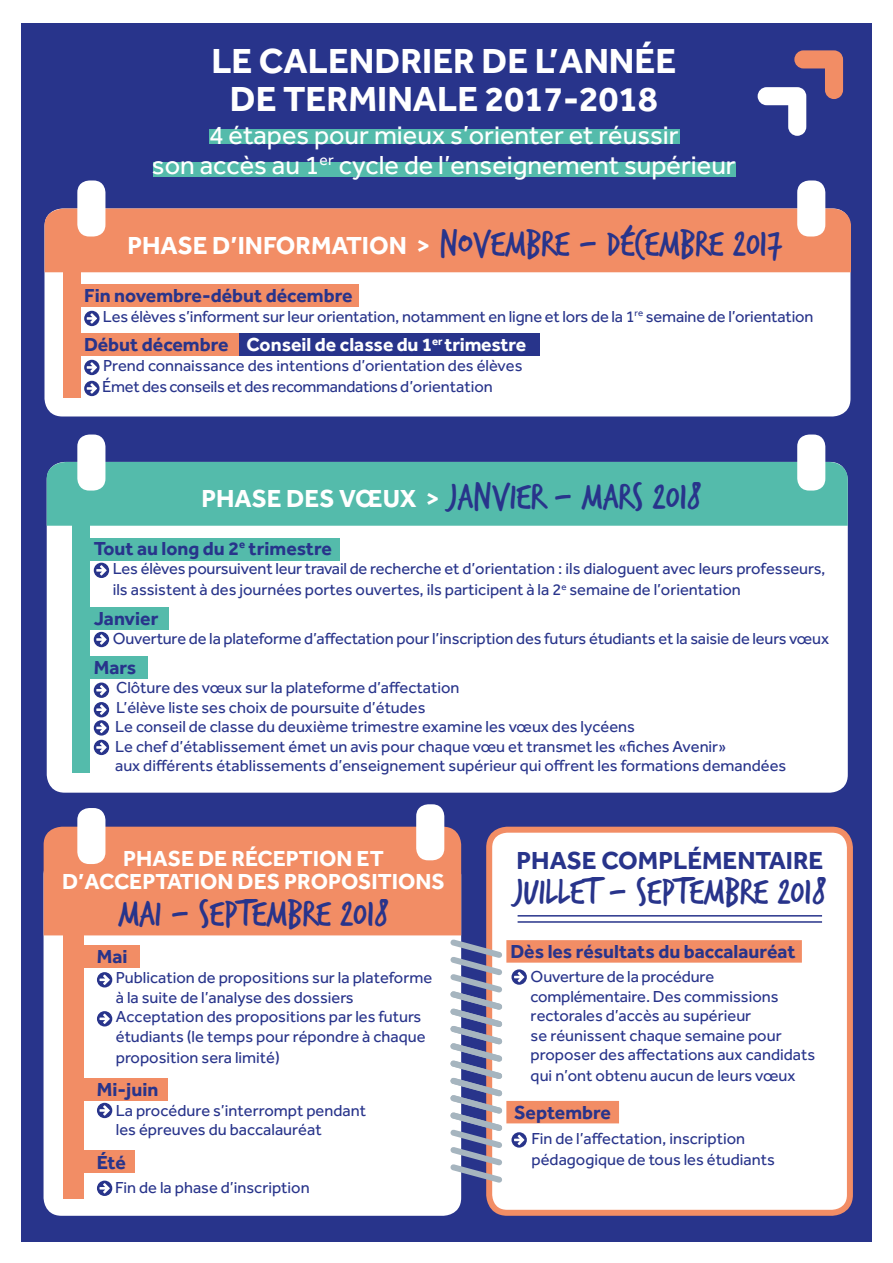
<style>
.page{position:relative;width:893px;height:1263px;background:#fff}
.page>*{position:absolute;margin:0;border:0;box-sizing:border-box;transform-origin:0 0}
.t1{font:39px "Trash Hand";color:#28348b}
.t2{font:700 36px/38.5px "Effra";color:#fff;text-align:center}
.t3{font:27px/30px "Effra";color:#fff;text-align:center}
.t4{font:700 25.5px "Effra";color:#28348b}
.t5{font:700 22.5px/22.5px "Effra";color:#fff;text-align:center}
.t6{font:700 19.5px "Effra";color:#28348b}
.t7{font:700 19.5px "Effra";color:#fff}
.t8{font:16.5px/19.5px "Effra";color:#28348b}
.s1{font-family:"Effra";font-weight:700;font-size:25.5px;color:#fff}
.s2{color:#28348b}
</style>
<div class="page">
<div style="left:21px;top:23px;width:851px;height:1219px;background:#28348b"></div>
<div style="left:44px;top:857px;width:417px;height:359px;background:#fff;border-radius:18px"></div>
<div style="left:44px;top:208px;width:806px;height:208px;background:#fff;border-radius:18px"></div>
<div style="left:489px;top:830px;width:361px;height:383px;background:#fff;border-radius:18px"></div>
<div style="left:486px;top:827px;width:367px;height:389px;border:6px solid #f28d65;border-radius:18px"></div>
<div style="left:47px;top:462px;width:801px;height:331px;background:#fff;border-radius:18px"></div>
<div style="left:47px;top:462px;width:801px;height:64px;background:#54bbab"></div>
<div style="left:45px;top:208px;width:806px;height:64px;background:#f28d65"></div>
<hr style="left:518px;top:915px;width:304px;height:1px;background:#28348b">
<hr style="left:518px;top:921px;width:304px;height:2px;background:#28348b">
<div style="left:210px;top:129px;width:470px;height:14px;background:#54bbab"></div>
<div style="left:154px;top:163px;width:582px;height:14px;background:#54bbab"></div>
<div style="left:506px;top:940px;width:296px;height:23px;background:#f28d65"></div>
<div style="left:506px;top:1101px;width:113px;height:22px;background:#f28d65"></div>
<div style="left:77px;top:180px;width:28px;height:56px;background:#fff;border-radius:12px"></div>
<div style="left:77px;top:434px;width:28px;height:57px;background:#fff;border-radius:12px"></div>
<div style="left:77px;top:808px;width:28px;height:56px;background:#fff;border-radius:12px"></div>
<div style="left:797px;top:180px;width:28px;height:56px;background:#fff;border-radius:12px"></div>
<div style="left:797px;top:434px;width:28px;height:57px;background:#fff;border-radius:12px"></div>
<div style="left:416px;top:804px;width:28px;height:56px;background:#fff;border-radius:12px"></div>
<div style="left:63px;top:254px;width:17px;height:143px;background:#f28d65"></div>
<div style="left:72px;top:496px;width:18px;height:276px;background:#54bbab"></div>
<div style="left:72px;top:285px;width:287px;height:22px;background:#f28d65"></div>
<div style="left:83px;top:538px;width:257px;height:23px;background:#54bbab"></div>
<div style="left:77px;top:656px;width:71px;height:23px;background:#54bbab"></div>
<div style="left:83px;top:607px;width:85px;height:23px;background:#54bbab"></div>
<svg style="left:44px;top:827px;width:483px;height:369px"></svg>
<svg style="left:94px;top:563px;width:15px;height:15px"></svg>
<svg style="left:94px;top:632px;width:15px;height:15px"></svg>
<svg style="left:94px;top:682px;width:15px;height:73px"></svg>
<svg style="left:758px;top:50px;width:85px;height:86px"></svg>
<div style="left:239px;top:334px;width:301px;height:22px;background:#28348b"></div>
<div style="left:69px;top:334px;width:170px;height:22px;background:#f28d65"></div>
<svg style="left:84px;top:311px;width:16px;height:15px"></svg>
<svg style="left:84px;top:360px;width:16px;height:15px"></svg>
<svg style="left:84px;top:381px;width:16px;height:15px"></svg>
<h2 class="t2" style="left:211px;top:41px;width:466px">LE CALENDRIER DE L’ANNÉE<br>DE TERMINALE 2017-2018</h2>
<h3 class="t3" style="left:152px;top:119px;width:585px">4 étapes pour mieux s’orienter et réussir<br>son accès au 1<sup>er</sup> cycle de l’enseignement supérieur</h3>
<h1 class="t1" style="left:127px;top:225px;width:656px"><span class="s1">PHASE D’INFORMATION &gt;</span> NOVEMBRE - DÉCEMBRE 2017</h1>
<p class="t6" style="left:84px;top:284px;width:270px">Fin novembre-début décembre</p>
<p class="t8" style="left:103px;top:306px;width:712px">Les élèves s’informent sur leur orientation, notamment en ligne et lors de la 1<sup>re</sup> semaine de l’orientation</p>
<p class="t7" style="left:84px;top:333px;width:444px"><span class="s2">Début décembre</span> Conseil de classe du 1<sup>er</sup> trimestre</p>
<p class="t8" style="left:102px;top:354px;width:422px;line-height:21px">Prend connaissance des intentions d’orientation des élèves<br>Émet des conseils et des recommandations d’orientation</p>
<h1 class="t1" style="left:201px;top:478px;width:501px"><span class="s1">PHASE DES VŒUX &gt;</span> JANVIER - MARS 2018</h1>
<p class="t6" style="left:94px;top:536px;width:240px">Tout au long du 2<sup>e</sup> trimestre</p>
<p class="t8" style="left:113px;top:558px;width:714px;line-height:21px">Les élèves poursuivent leur travail de recherche et d’orientation : ils dialoguent avec leurs professeurs, ils assistent à des journées portes ouvertes, ils participent à la 2<sup>e</sup> semaine de l’orientation</p>
<p class="t6" style="left:94px;top:606px;width:66px">Janvier</p>
<p class="t8" style="left:113px;top:629px;width:718px">Ouverture de la plateforme d’affectation pour l’inscription des futurs étudiants et la saisie de leurs vœux</p>
<p class="t6" style="left:94px;top:655px;width:44px">Mars</p>
<p class="t8" style="left:115px;top:678px;width:673px">Clôture des vœux sur la plateforme d’affectation<br>L’élève liste ses choix de poursuite d’études<br>Le conseil de classe du deuxième trimestre examine les vœux des lycéens<br>Le chef d’établissement émet un avis pour chaque vœu et transmet les «fiches Avenir»<br>aux différents établissements d’enseignement supérieur qui offrent les formations demandées</p>
<h3 class="t5" style="left:62px;top:847px;width:384px">PHASE DE RÉCEPTION ET<br>D’ACCEPTATION DES PROPOSITIONS</h3>
<h1 class="t1" style="left:118px;top:894px;width:272px">MAI - SEPTEMBRE 2018</h1>
<p class="t6" style="left:97px;top:945px;width:32px">Mai</p>
<p class="t8" style="left:116px;top:967px;width:318px">Publication de propositions sur la plateforme à la suite de l’analyse des dossiers Acceptation des propositions par les futurs étudiants (le temps pour répondre à chaque</p>
<p class="t8" style="left:116px;top:1047px;width:166px">proposition sera limité)</p>
<p class="t6" style="left:97px;top:1078px;width:63px">Mi-juin</p>
<p class="t8" style="left:116px;top:1100px;width:252px">La procédure s’interrompt pendant les épreuves du baccalauréat</p>
<p class="t6" style="left:97px;top:1150px;width:30px">Été</p>
<p class="t8" style="left:115px;top:1177px;width:196px">Fin de la phase d’inscription</p>
<h3 class="t4" style="left:516px;top:844px;width:308px">PHASE COMPLÉMENTAIRE</h3>
<h1 class="t1" style="left:515px;top:872px;width:313px">JUILLET - SEPTEMBRE 2018</h1>
<p class="t6" style="left:511px;top:940px;width:286px">Dès les résultats du baccalauréat</p>
<p class="t8" style="left:531px;top:967px;width:286px">Ouverture de la procédure complémentaire. Des commissions rectorales d’accès au supérieur<br>se réunissent chaque semaine pour proposer des affectations aux candidats</p>
<p class="t8" style="left:531px;top:1066px;width:266px">qui n’ont obtenu aucun de leurs vœux</p>
<p class="t6" style="left:514px;top:1101px;width:98px">Septembre</p>
<p class="t8" style="left:532px;top:1128px;width:245px;line-height:21px">Fin de l’affectation, inscription pédagogique de tous les étudiants</p>
</div>
